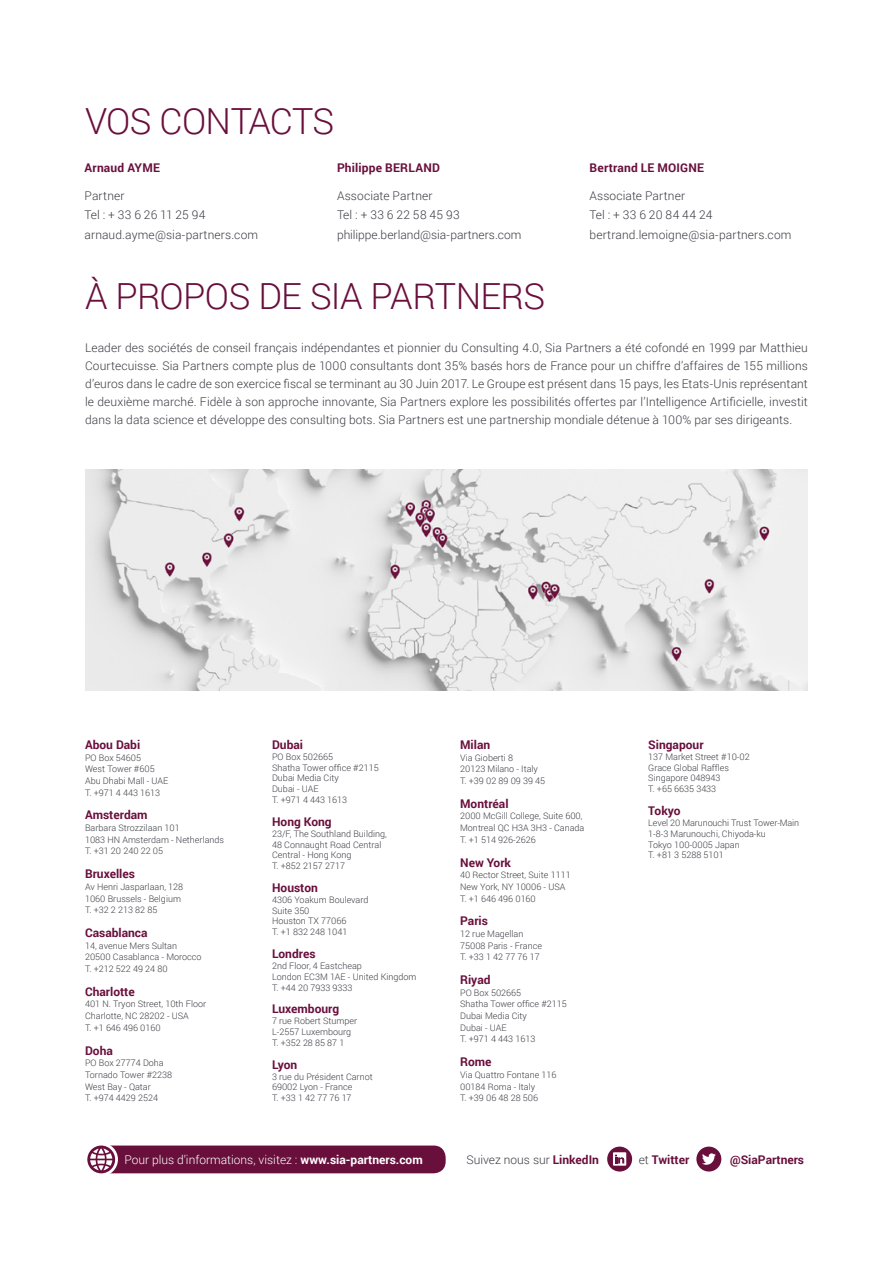
<style>
.page{position:relative;width:893px;height:1263px;background:#fff}
.page>*{position:absolute;margin:0;border:0;box-sizing:border-box;transform-origin:0 0}
.t1{font:300 36px "Roboto";letter-spacing:-.02em;color:#690f3c}
.t2{font:300 12px/19.5px "Roboto";letter-spacing:.01em;color:#3b3c43}
.t3{font:700 12px "Roboto";color:#690f3c}
.t4{font:300 12px "Roboto";color:#fff}
.t5{font:700 12px "Roboto";letter-spacing:.02em;color:#690f3c}
.t6{font:300 9px/11.7px "Roboto";color:#3b3c43}
.s1{font-weight:700}
.s2{font-weight:700;color:#690f3c}
.s3{font-weight:300;color:#3b3c43}
</style>
<div class="page">
<img style="left:86px;top:469px;width:722px;height:222px">
<svg style="left:696px;top:1146px;width:25px;height:25px"></svg>
<svg style="left:607px;top:1146px;width:25px;height:25px"></svg>
<svg style="left:87px;top:1145px;width:359px;height:28px;background:#731f49"></svg>
<h1 class="t1" style="left:85px;top:96px;width:251px">VOS CONTACTS</h1>
<h2 class="t5" style="left:85px;top:159px;width:77px">Arnaud AYME</h2>
<h2 class="t2" style="left:85px;top:185px;width:175px">Partner<br>Tel : + 33 6 26 11 25 94 arnaud.ayme@sia-partners.com</h2>
<h2 class="t3" style="left:337px;top:159px;width:105px">Philippe BERLAND</h2>
<h2 class="t2" style="left:337px;top:185px;width:186px">Associate Partner<br>Tel : + 33 6 22 58 45 93 philippe.berland@sia-partners.com</h2>
<h1 class="t1" style="left:85px;top:272px;width:461px">À PROPOS DE SIA PARTNERS</h1>
<h2 class="t5" style="left:589px;top:159px;width:116px">Bertrand LE MOIGNE</h2>
<h2 class="t2" style="left:589px;top:185px;width:204px">Associate Partner<br>Tel : + 33 6 20 84 44 24 bertrand.lemoigne@sia-partners.com</h2>
<p class="t2" style="left:85px;top:338px;width:724px;line-height:18px;text-align:justify">Leader des sociétés de conseil français indépendantes et pionnier du Consulting 4.0, Sia Partners a été cofondé en 1999 par Matthieu Courtecuisse. Sia Partners compte plus de 1000 consultants dont 35% basés hors de France pour un chiffre d’affaires de 155 millions d’euros dans le cadre de son exercice fiscal se terminant au 30 Juin 2017. Le Groupe est présent dans 15 pays, les Etats-Unis représentant le deuxième marché. Fidèle à son approche innovante, Sia Partners explore les possibilités offertes par l’Intelligence Artificielle, investit dans la data science et développe des consulting bots. Sia Partners est une partnership mondiale détenue à 100% par ses dirigeants.</p>
<h2 class="t3" style="left:85px;top:736px;width:57px">Abou Dabi</h2>
<p class="t6" style="left:85px;top:751px;width:85px">PO Box 54605<br>West Tower #605<br>Abu Dhabi Mall - UAE<br>T. +971 4 443 1613</p>
<h2 class="t3" style="left:85px;top:807px;width:64px">Amsterdam</h2>
<p class="t6" style="left:85px;top:822px;width:141px">Barbara Strozzilaan 101<br>1083 HN Amsterdam - Netherlands<br>T. +31 20 240 22 05</p>
<h2 class="t3" style="left:85px;top:865px;width:51px">Bruxelles</h2>
<p class="t6" style="left:85px;top:880px;width:100px">Av Henri Jasparlaan, 128<br>1060 Brussels - Belgium<br>T. +32 2 213 82 85</p>
<h2 class="t3" style="left:85px;top:924px;width:64px">Casablanca</h2>
<p class="t6" style="left:85px;top:939px;width:118px">14, avenue Mers Sultan<br>20500 Casablanca - Morocco<br>T. +212 522 49 24 80</p>
<h2 class="t3" style="left:85px;top:983px;width:51px">Charlotte</h2>
<p class="t6" style="left:85px;top:998px;width:123px">401 N. Tryon Street, 10th Floor<br>Charlotte, NC 28202 - USA<br>T. +1 646 496 0160</p>
<h2 class="t3" style="left:85px;top:1042px;width:29px">Doha</h2>
<p class="t6" style="left:85px;top:1057px;width:89px">PO Box 27774 Doha<br>Tornado Tower #2238<br>West Bay - Qatar<br>T. +974 4429 2524</p>
<h2 class="t3" style="left:272px;top:736px;width:33px">Dubai</h2>
<p class="t6" style="left:272px;top:751px;width:108px;line-height:10.8px">PO Box 502665<br>Shatha Tower office #2115<br>Dubai Media City<br>Dubai - UAE<br>T. +971 4 443 1613</p>
<h2 class="t3" style="left:272px;top:813px;width:61px">Hong Kong</h2>
<p class="t6" style="left:272px;top:828px;width:116px;line-height:10.8px">23/F, The Southland Building,<br>48 Connaught Road Central<br>Central - Hong Kong<br>T. +852 2157 2717</p>
<h2 class="t3" style="left:272px;top:879px;width:47px">Houston</h2>
<p class="t6" style="left:272px;top:894px;width:98px;line-height:10.8px">4306 Yoakum Boulevard<br>Suite 350<br>Houston TX 77066<br>T. +1 832 248 1041</p>
<h2 class="t3" style="left:272px;top:945px;width:45px">Londres</h2>
<p class="t6" style="left:272px;top:960px;width:146px;line-height:10.8px">2nd Floor, 4 Eastcheap<br>London EC3M 1AE - United Kingdom<br>T. +44 20 7933 9333</p>
<h2 class="t3" style="left:272px;top:1001px;width:69px">Luxembourg</h2>
<p class="t6" style="left:272px;top:1015px;width:87px;line-height:10.8px">7 rue Robert Stumper<br>L-2557 Luxembourg<br>T. +352 28 85 87 1</p>
<h2 class="t3" style="left:272px;top:1056px;width:27px">Lyon</h2>
<p class="t6" style="left:272px;top:1071px;width:102px;line-height:10.8px">3 rue du Président Carnot<br>69002 Lyon - France<br>T. +33 1 42 77 76 17</p>
<h2 class="t3" style="left:460px;top:736px;width:32px">Milan</h2>
<p class="t6" style="left:460px;top:751px;width:87px">Via Gioberti 8<br>20123 Milano - Italy<br>T. +39 02 89 09 39 45</p>
<h2 class="t3" style="left:460px;top:795px;width:50px">Montréal</h2>
<p class="t6" style="left:460px;top:810px;width:126px">2000 McGill College, Suite 600,<br>Montreal QC H3A 3H3 - Canada<br>T. +1 514 926-2626</p>
<h2 class="t3" style="left:460px;top:854px;width:52px">New York</h2>
<p class="t6" style="left:460px;top:869px;width:112px">40 Rector Street, Suite 1111<br>New York, NY 10006 - USA<br>T. +1 646 496 0160</p>
<h2 class="t3" style="left:460px;top:912px;width:29px">Paris</h2>
<p class="t6" style="left:460px;top:928px;width:83px">12 rue Magellan<br>75008 Paris - France<br>T. +33 1 42 77 76 17</p>
<h2 class="t3" style="left:460px;top:971px;width:32px">Riyad</h2>
<p class="t6" style="left:460px;top:986px;width:108px">PO Box 502665<br>Shatha Tower office #2115<br>Dubai Media City<br>Dubai - UAE<br>T. +971 4 443 1613</p>
<h2 class="t3" style="left:460px;top:1053px;width:33px">Rome</h2>
<p class="t6" style="left:460px;top:1068px;width:98px">Via Quattro Fontane 116<br>00184 Roma - Italy<br>T. +39 06 48 28 506</p>
<h2 class="t3" style="left:648px;top:736px;width:57px">Singapour</h2>
<p class="t6" style="left:648px;top:751px;width:103px;line-height:10.8px">137 Market Street #10-02<br>Grace Global Raffles<br>Singapore 048943<br>T. +65 6635 3433</p>
<h2 class="t3" style="left:648px;top:802px;width:34px">Tokyo</h2>
<p class="t6" style="left:648px;top:817px;width:152px;line-height:10.8px">Level 20 Marunouchi Trust Tower-Main<br>1-8-3 Marunouchi, Chiyoda-ku<br>Tokyo 100-0005 Japan<br>T. +81 3 5288 5101</p>
<h2 class="t4" style="left:124px;top:1151px;width:300px">Pour plus d’informations, visitez : <span class="s1">www.sia-partners.com</span></h2>
<h2 class="t2" style="left:467px;top:1149px;width:134px">Suivez nous sur <span class="s2">LinkedIn</span></h2>
<h2 class="t3" style="left:639px;top:1151px;width:52px"><span class="s3">et</span> Twitter</h2>
<h2 class="t3" style="left:730px;top:1151px;width:76px">@SiaPartners</h2>
</div>
